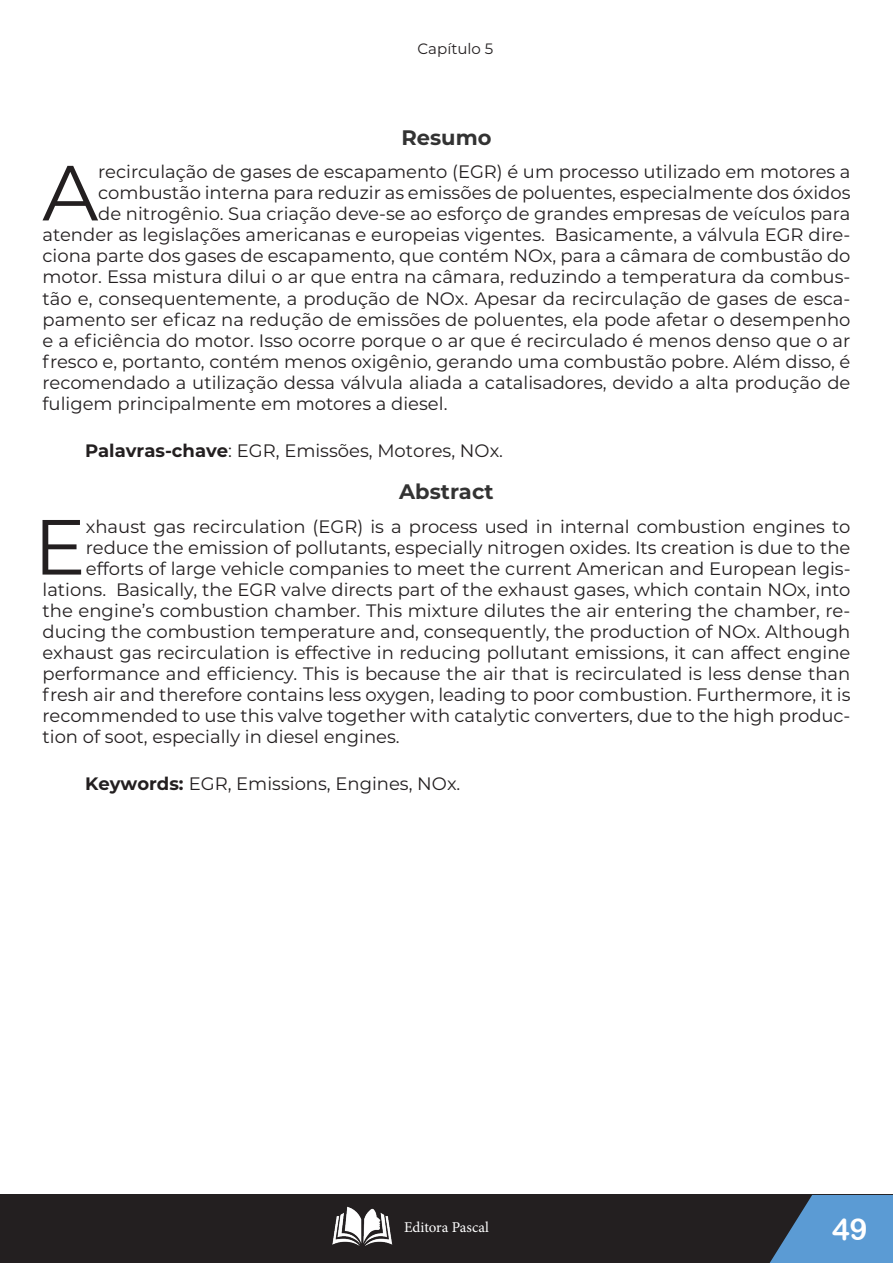
<style>
.page{position:relative;width:893px;height:1263px;background:#fff}
.page>*{position:absolute;margin:0;border:0;box-sizing:border-box;transform-origin:0 0}
.t1{font:78px "Montserrat";color:#231f20}
.t2{font:30px "Arial Rounded MT Bold";color:#fff}
.t3{font:700 21px "Montserrat";color:#333}
.t4{font:18px "Montserrat";color:#231f20}
.t5{font:15px "Minion Pro";color:#fff}
.t6{font:15px "Montserrat";color:#231f20}
.s1{font-weight:700}
</style>
<div class="page">
<div style="left:0;top:1195px;width:893px;height:68px;background:#231f20"></div>
<svg style="left:770px;top:1195px;width:123px;height:68px"></svg>
<img style="left:332px;top:1206px;width:61px;height:40px">
<p class="t6" style="left:418px;top:38px;width:77px">Capítulo 5</p>
<p class="t3" style="left:401px;top:122px;width:92px">Resumo</p>
<h1 class="t1" style="left:42px;top:139px;width:57px">A</h1>
<p class="t4" style="left:98px;top:160px;width:754px">recirculação de gases de escapamento (EGR) é um processo utilizado em motores a</p>
<p class="t4" style="left:98px;top:181px;width:754px">combustão interna para reduzir as emissões de poluentes, especialmente dos óxidos</p>
<p class="t4" style="left:98px;top:202px;width:754px">de nitrogênio. Sua criação deve-se ao esforço de grandes empresas de veículos para</p>
<p class="t4" style="left:43px;top:223px;width:809px">atender as legislações americanas e europeias vigentes. Basicamente, a válvula EGR dire-</p>
<p class="t4" style="left:43px;top:244px;width:809px">ciona parte dos gases de escapamento, que contém NOx, para a câmara de combustão do</p>
<p class="t4" style="left:43px;top:265px;width:809px">motor. Essa mistura dilui o ar que entra na câmara, reduzindo a temperatura da combus-</p>
<p class="t4" style="left:43px;top:286px;width:809px">tão e, consequentemente, a produção de NOx. Apesar da recirculação de gases de esca-</p>
<p class="t4" style="left:43px;top:307px;width:809px">pamento ser eficaz na redução de emissões de poluentes, ela pode afetar o desempenho</p>
<p class="t4" style="left:43px;top:328px;width:809px">e a eficiência do motor. Isso ocorre porque o ar que é recirculado é menos denso que o ar</p>
<p class="t4" style="left:43px;top:349px;width:809px">fresco e, portanto, contém menos oxigênio, gerando uma combustão pobre. Além disso, é</p>
<p class="t4" style="left:43px;top:370px;width:809px">recomendado a utilização dessa válvula aliada a catalisadores, devido a alta produção de</p>
<p class="t4" style="left:43px;top:391px;width:406px">fuligem principalmente em motores a diesel.</p>
<p class="t4" style="left:85px;top:438px;width:420px"><span class="s1">Palavras-chave</span>: EGR, Emissões, Motores, NOx.</p>
<p class="t3" style="left:399px;top:476px;width:96px">Abstract</p>
<h1 class="t1" style="left:34px;top:493px;width:54px">E</h1>
<p class="t4" style="left:86px;top:514px;width:766px">xhaust gas recirculation (EGR) is a process used in internal combustion engines to</p>
<p class="t4" style="left:86px;top:535px;width:766px">reduce the emission of pollutants, especially nitrogen oxides. Its creation is due to the</p>
<p class="t4" style="left:86px;top:556px;width:766px">efforts of large vehicle companies to meet the current American and European legis-</p>
<p class="t4" style="left:43px;top:577px;width:809px">lations. Basically, the EGR valve directs part of the exhaust gases, which contain NOx, into</p>
<p class="t4" style="left:43px;top:598px;width:809px">the engine’s combustion chamber. This mixture dilutes the air entering the chamber, re-</p>
<p class="t4" style="left:43px;top:619px;width:809px">ducing the combustion temperature and, consequently, the production of NOx. Although</p>
<p class="t4" style="left:43px;top:640px;width:809px">exhaust gas recirculation is effective in reducing pollutant emissions, it can affect engine</p>
<p class="t4" style="left:43px;top:661px;width:809px">performance and efficiency. This is because the air that is recirculated is less dense than</p>
<p class="t4" style="left:43px;top:682px;width:809px">fresh air and therefore contains less oxygen, leading to poor combustion. Furthermore, it is</p>
<p class="t4" style="left:43px;top:703px;width:809px">recommended to use this valve together with catalytic converters, due to the high produc-</p>
<p class="t4" style="left:43px;top:724px;width:359px">tion of soot, especially in diesel engines.</p>
<p class="t4" style="left:85px;top:771px;width:377px"><span class="s1">Keywords:</span> EGR, Emissions, Engines, NOx.</p>
<p class="t5" style="left:404px;top:1217px;width:86px">Editora Pascal</p>
<h2 class="t2" style="left:832px;top:1211px;width:37px">49</h2>
</div>
